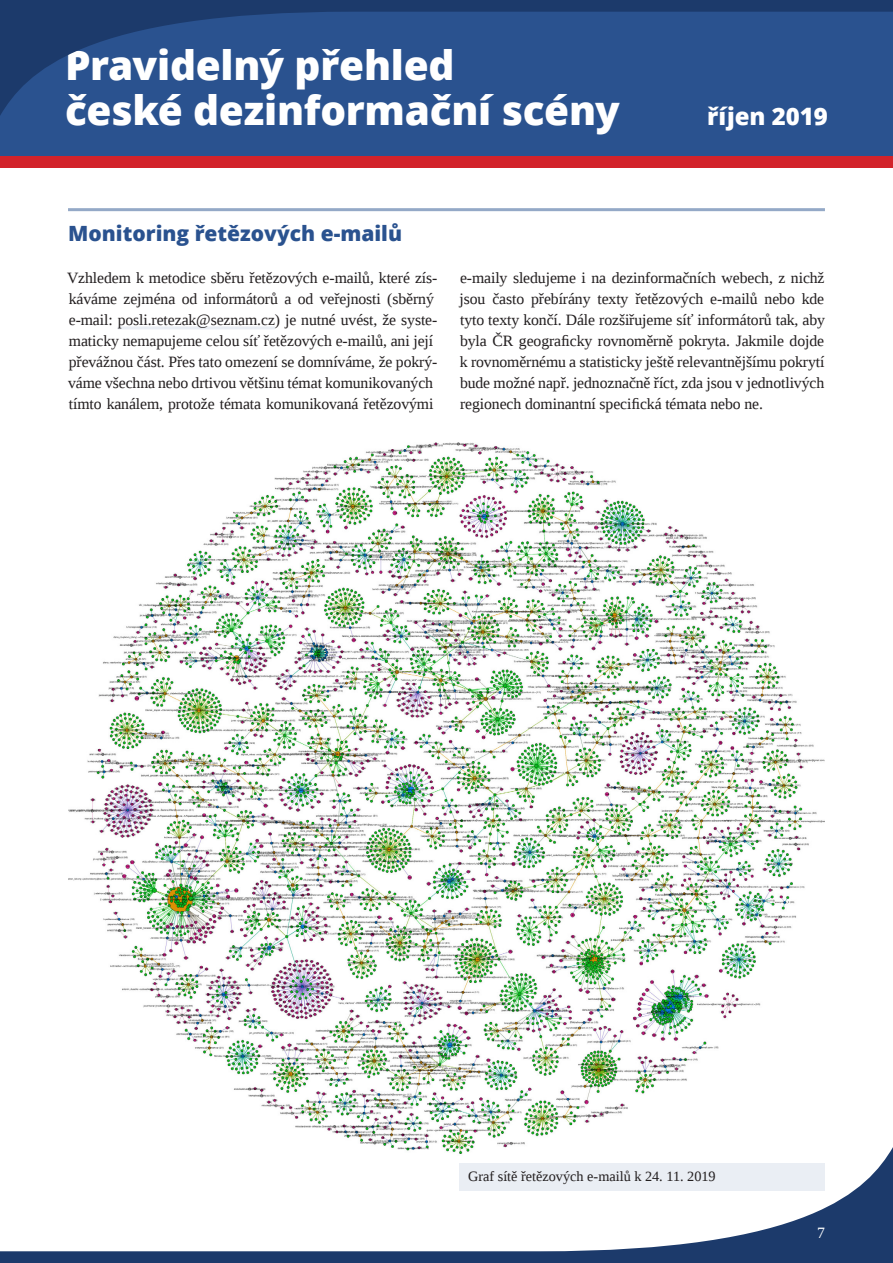
<style>
.page{position:relative;width:893px;height:1263px;background:#fff}
.page>*{position:absolute;margin:0;border:0;box-sizing:border-box;transform-origin:0 0}
.t1{font:800 40.5px/45px "Open Sans";letter-spacing:-.01em;color:#fff}
.t2{font:800 24px "Open Sans";color:#fff}
.t3{font:800 21px "Open Sans";color:#2a528f}
.t4{font:15.75px/21px "Liberation Serif";letter-spacing:-.005em;color:#231f20}
.t5{font:15.75px "Liberation Serif";color:#fff}
.t6{font:14.25px "Liberation Serif";color:#231f20}
</style>
<div class="page">
<div style="left:0;top:0;width:893px;height:156px;background:#2a528f"></div>
<div style="left:0;top:156px;width:893px;height:12px;background:#d2232a"></div>
<svg style="left:0;top:0;width:893px;height:115px"></svg>
<svg style="left:0;top:1147px;width:893px;height:116px"></svg>
<hr style="left:68px;top:208px;width:757px;height:3px;background:#94a9c7">
<hr style="left:118px;top:326px;width:157px;height:3px;background:#eaeef4">
<img style="left:68px;top:442px;width:757px;height:734px">
<div style="left:459px;top:1163px;width:366px;height:28px;background:#eaeef4"></div>
<h1 class="t1" style="left:65px;top:41px;width:556px">Pravidelný přehled<br>české dezinformační scény</h1>
<h2 class="t2" style="left:707px;top:98px;width:122px">říjen 2019</h2>
<h3 class="t3" style="left:68px;top:217px;width:335px">Monitoring řetězových e-mailů</h3>
<p class="t4" style="left:67px;top:267px;width:372px">Vzhledem k metodice sběru řetězových e-mailů, které zís&shy;káváme zejména od informátorů a od veřejnosti (sběrný e-mail: posli.retezak@seznam.cz) je nutné uvést, že syste&shy;maticky nemapujeme celou síť řetězových e-mailů, ani její převážnou část. Přes tato omezení se domníváme, že pokrý&shy;váme všechna nebo drtivou většinu témat komunikovaných tímto kanálem, protože témata komunikovaná řetězovými</p>
<p class="t4" style="left:460px;top:267px;width:367px;text-align:justify">e-maily sledujeme i na dezinformačních webech, z nichž jsou často přebírány texty řetězových e-mailů nebo kde tyto texty končí. Dále rozšiřujeme síť informátorů tak, aby byla ČR geograficky rovnoměrně pokryta. Jakmile dojde k rovnoměrnému a statisticky ještě relevantnějšímu pokrytí bude možné např. jednoznačně říct, zda jsou v jednotlivých regionech dominantní specifická témata nebo ne.</p>
<p class="t6" style="left:468px;top:1167px;width:249px">Graf sítě řetězových e-mailů k 24. 11. 2019</p>
<p class="t5" style="left:817px;top:1222px;width:9px">7</p>
</div>
